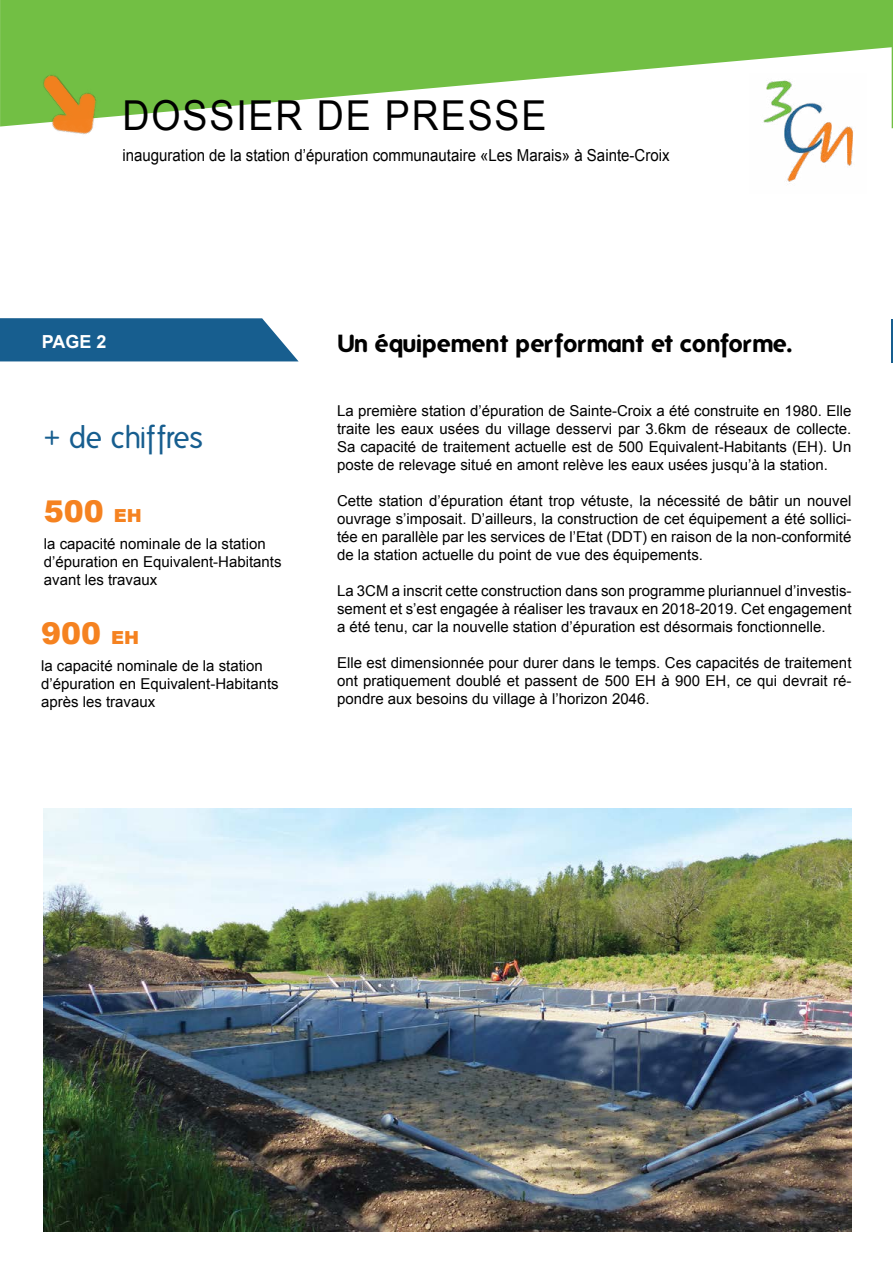
<style>
.page{position:relative;width:893px;height:1263px;background:#fff}
.page>*{position:absolute;margin:0;border:0;box-sizing:border-box;transform-origin:0 0}
.t1{font:41.25px "Arial";letter-spacing:.05em;color:#000;scale:.91 1}
.t2{font:30px "Folks";letter-spacing:.01em;color:#175e8f}
.t3{font:900 30px "Arial";color:#f58220}
.t4{font:700 24px "Folks";letter-spacing:.01em;color:#000}
.t5{font:700 18px "Arial";color:#fff}
.t6{font:16.5px "Arial";color:#000;scale:.91 1}
.t7{font:15px/18px "Arial";color:#000;text-align:justify}
.s1{font-size:18px}
</style>
<div class="page">
<svg style="left:0;top:318px;width:298px;height:43px;background:#266896"></svg>
<svg style="left:0;top:0;width:892px;height:127px;fill:#72bf44"></svg>
<img style="left:0;top:10px;width:157px;height:124px">
<img style="left:750px;top:74px;width:116px;height:108px">
<hr style="left:891px;top:319px;width:2px;height:43px;background:#175e8f">
<hr style="left:892px;top:0;width:1px;height:128px;background:#72bf44">
<img style="left:868px;top:54px;width:24px;height:51px">
<img style="left:44px;top:809px;width:807px;height:422px">
<h1 class="t1" style="left:123px;top:88px;width:467px">DOSSIER DE PRESSE</h1>
<p class="t6" style="left:123px;top:145px;width:602px">inauguration de la station d’épuration communautaire «Les Marais» à Sainte-Croix</p>
<p class="t5" style="left:42px;top:329px;width:66px">PAGE 2</p>
<h3 class="t4" style="left:338px;top:329px;width:457px">Un équipement performant et conforme.</h3>
<h2 class="t2" style="left:44px;top:421px;width:161px">+ de chiffres</h2>
<h2 class="t3" style="left:44px;top:490px;width:100px">500 <span class="s1">EH</span></h2>
<p class="t7" style="left:44px;top:535px;width:239px;text-align:left">la capacité nominale de la station d’épuration en Equivalent-Habitants avant les travaux</p>
<h2 class="t3" style="left:41px;top:612px;width:100px">900 <span class="s1">EH</span></h2>
<p class="t7" style="left:41px;top:657px;width:239px;text-align:left">la capacité nominale de la station d’épuration en Equivalent-Habitants après les travaux</p>
<p class="t7" style="left:337px;top:402px;width:516px">La première station d’épuration de Sainte-Croix a été construite en 1980. Elle traite les eaux usées du village desservi par 3.6km de réseaux de collecte.<br>Sa capacité de traitement actuelle est de 500 Equivalent-Habitants (EH). Un poste de relevage situé en amont relève les eaux usées jusqu’à la station.</p>
<p class="t7" style="left:337px;top:492px;width:516px">Cette station d’épuration étant trop vétuste, la nécessité de bâtir un nouvel ouvrage s’imposait. D’ailleurs, la construction de cet équipement a été sollici&shy;tée en parallèle par les services de l’Etat (DDT) en raison de la non-conformité de la station actuelle du point de vue des équipements.</p>
<p class="t7" style="left:337px;top:582px;width:516px">La 3CM a inscrit cette construction dans son programme pluriannuel d’investis&shy;sement et s’est engagée à réaliser les travaux en 2018-2019. Cet engagement a été tenu, car la nouvelle station d’épuration est désormais fonctionnelle.</p>
<p class="t7" style="left:337px;top:654px;width:516px">Elle est dimensionnée pour durer dans le temps. Ces capacités de traitement ont pratiquement doublé et passent de 500 EH à 900 EH, ce qui devrait ré&shy;pondre aux besoins du village à l’horizon 2046.</p>
</div>
